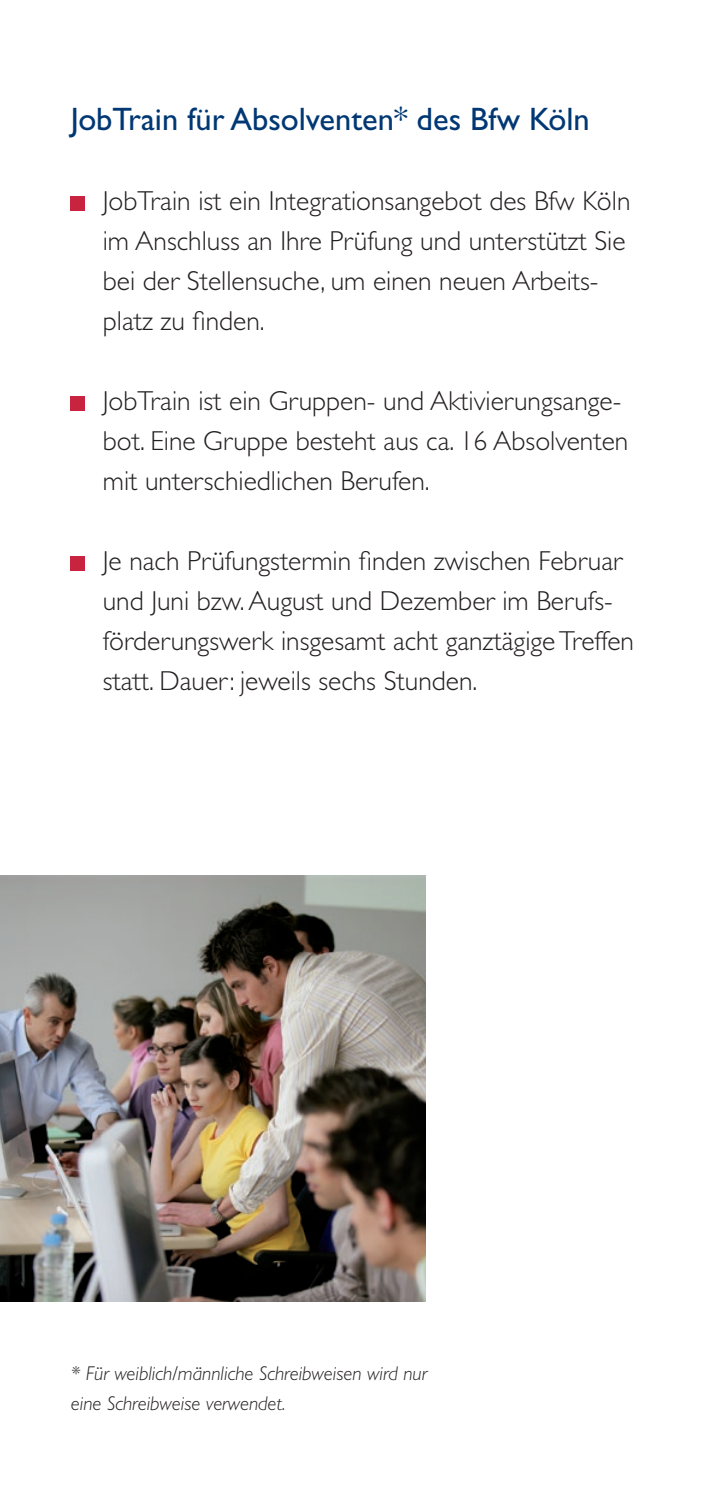
<style>
.page{position:relative;width:709px;height:1489px;background:#fff}
.page>*{position:absolute;margin:0;border:0;box-sizing:border-box;transform-origin:0 0}
.Fließtext_Headline{font:32.5px "Gill Sans Std";color:#013874}
.Fließtext_Aufzählung{font:300 27.5px/40px "Gill Sans Std";color:#231f20}
.Fließtext{font:italic 300 20px "Gill Sans Std";color:#231f20}
</style>
<div class="page">
<div style="left:71px;top:196px;width:14px;height:14px;background:#c8233f"></div>
<div style="left:71px;top:396px;width:14px;height:14px;background:#c8233f"></div>
<div style="left:71px;top:556px;width:14px;height:14px;background:#c8233f"></div>
<img style="left:0;top:875px;width:425px;height:425px">
<p class="Fließtext_Headline" style="left:71px;top:100px;width:520px">JobTrain für Absolventen* des Bfw Köln</p>
<p class="Fließtext_Aufzählung" style="left:103px;top:181px;width:529px">JobTrain ist ein Integrationsangebot des Bfw Köln im Anschluss an Ihre Prüfung und unterstützt Sie bei der Stellensuche, um einen neuen Arbeits&shy;platz zu finden.</p>
<p class="Fließtext_Aufzählung" style="left:103px;top:381px;width:527px">JobTrain ist ein Gruppen- und Aktivierungsange&shy;bot. Eine Gruppe besteht aus ca. 16 Absolventen mit unterschiedlichen Berufen.</p>
<p class="Fließtext_Aufzählung" style="left:103px;top:541px;width:532px">Je nach Prüfungstermin finden zwischen Februar und Juni bzw. August und Dezember im Berufs&shy;förderungswerk insgesamt acht ganztägige Treffen statt. Dauer: jeweils sechs Stunden.</p>
<p class="Fließtext" style="left:71px;top:1362px;width:358px">* Für weiblich/männliche Schreibweisen wird nur</p>
<p class="Fließtext" style="left:71px;top:1392px;width:216px">eine Schreibweise verwendet.</p>
</div>
